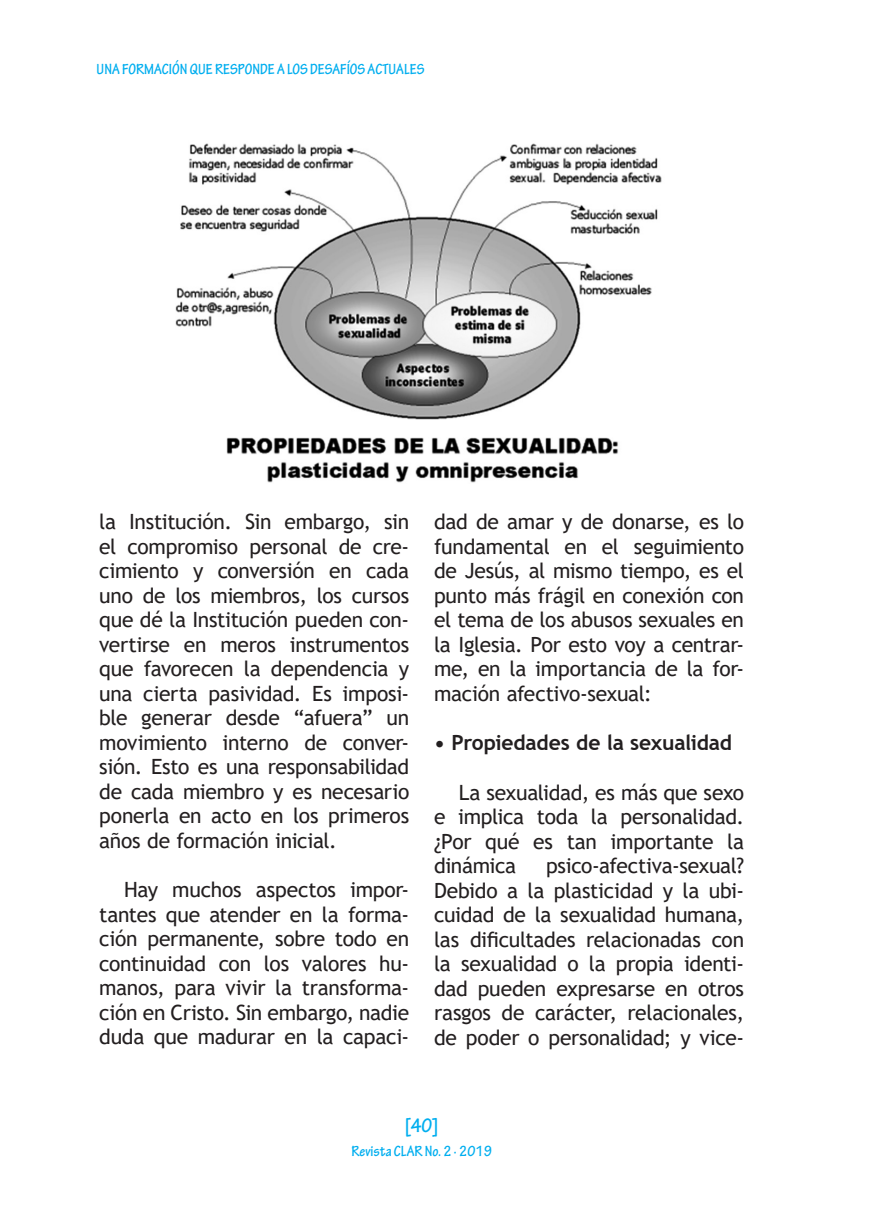
<style>
.page{position:relative;width:893px;height:1216px;background:#fff}
.page>*{position:absolute;margin:0;border:0;box-sizing:border-box;transform-origin:0 0}
.t1{font:21px/24.5px "Trebuchet MS";letter-spacing:-.015em;color:#231f20;text-align:justify}
.t2{font:700 21px "Trebuchet MS";letter-spacing:-.01em;color:#231f20}
.t3{font:700 condensed 21px "Tekton Pro";color:#00aeef}
.t4{font:700 condensed 15.75px "Tekton Pro";color:#00aeef}
</style>
<div class="page">
<img style="left:175px;top:143px;width:487px;height:340px">
<p class="t4" style="left:97px;top:60px;width:329px">UNA FORMACIÓN QUE RESPONDE A LOS DESAFÍOS ACTUALES</p>
<p class="t1" style="left:99px;top:509px;width:312px">la Institución. Sin embargo, sin el compromiso personal de cre&shy;cimiento y conversión en cada uno de los miembros, los cursos que dé la Institución pueden con&shy;vertirse en meros instrumentos que favorecen la dependencia y una cierta pasividad. Es imposi&shy;ble generar desde “afuera” un movimiento interno de conver&shy;sión. Esto es una responsabilidad de cada miembro y es necesario ponerla en acto en los primeros años de formación inicial.</p>
<p class="t1" style="left:99px;top:877px;width:312px;text-indent:25px">Hay muchos aspectos impor&shy;tantes que atender en la forma&shy;ción permanente, sobre todo en continuidad con los valores hu&shy;manos, para vivir la transforma&shy;ción en Cristo. Sin embargo, nadie duda que madurar en la capaci-</p>
<p class="t1" style="left:434px;top:509px;width:312px">dad de amar y de donarse, es lo fundamental en el seguimiento de Jesús, al mismo tiempo, es el punto más frágil en conexión con el tema de los abusos sexuales en la Iglesia. Por esto voy a centrar&shy;me, en la importancia de la for&shy;mación afectivo-sexual:</p>
<p class="t2" style="left:434px;top:729px;width:300px">• Propiedades de la sexualidad</p>
<p class="t1" style="left:434px;top:779px;width:312px;text-indent:25px">La sexualidad, es más que sexo e implica toda la personalidad. ¿Por qué es tan importante la dinámica</p>
<p class="t1" style="left:434px;top:853px;width:312px;text-indent:112px">psico-afectiva-sexual?<br>Debido a la plasticidad y la ubi&shy;cuidad de la sexualidad humana, las dificultades relacionadas con la sexualidad o la propia identi&shy;dad pueden expresarse en otros rasgos de carácter, relacionales, de poder o personalidad; y vice-</p>
<p class="t3" style="left:405px;top:1112px;width:35px">[40]</p>
<p class="t4" style="left:351px;top:1141px;width:142px">Revista CLAR No. 2 · 2019</p>
</div>
